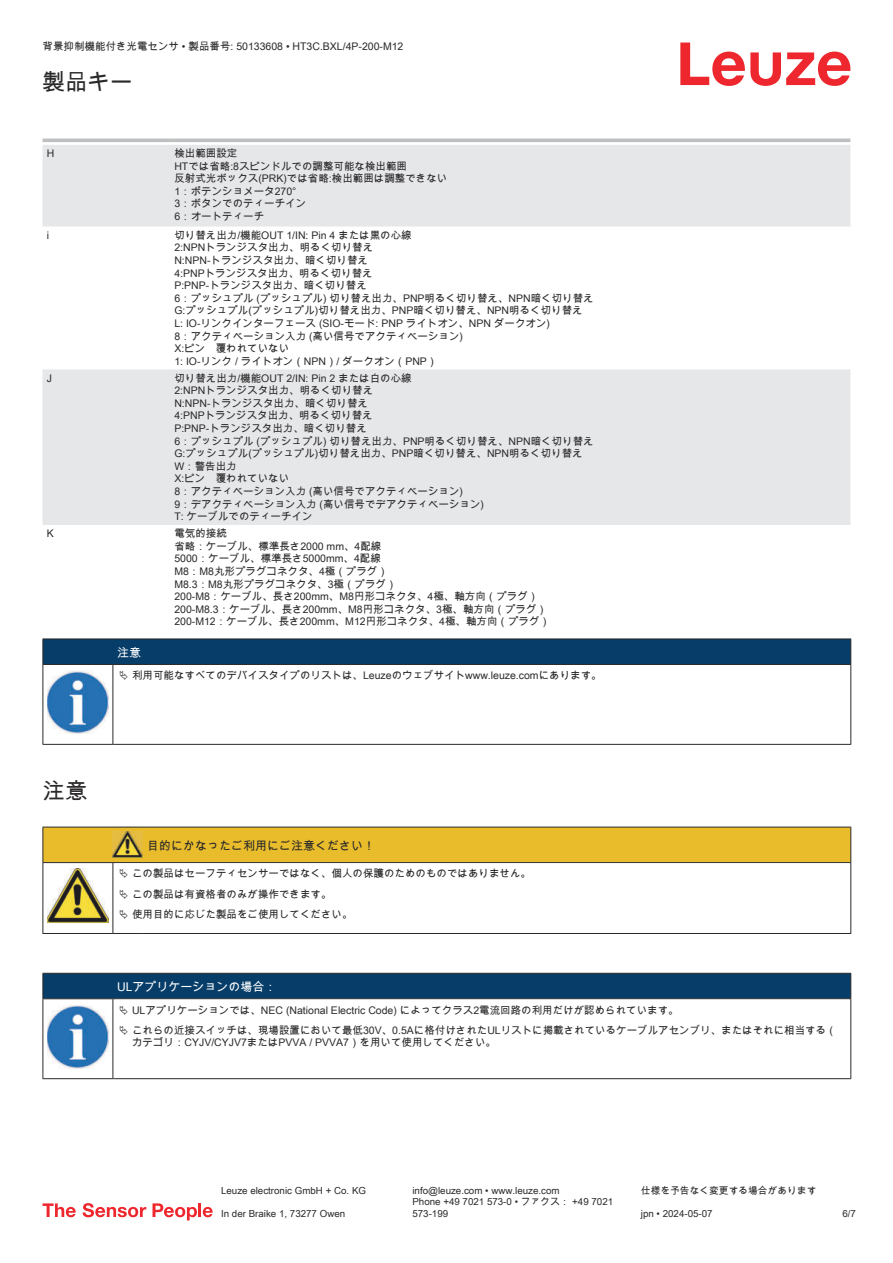
<style>
.page{position:relative;width:893px;height:1263px;background:#fff}
.page>*{position:absolute;margin:0;border:0;box-sizing:border-box;transform-origin:0 0}
.t1{font:22.5px "Arial Unicode MS";color:#2b292a}
.t2{font:12px "Arial Unicode MS";color:#2b292a}
.t3{font:12px "Arial Unicode MS";color:#fff}
.t4{font:10.5px/12.6px "Arial Unicode MS";color:#2b292a}
.t5{font:9.75px/11.7px "Arial Unicode MS";color:#2b292a}
</style>
<div class="page">
<svg style="left:680px;top:43px;width:170px;height:43px"></svg>
<svg style="left:43px;top:145px;width:807px;height:380px;fill:#e6e7e9"></svg>
<hr style="left:43px;top:139px;width:127px;height:3px;background:#bdbfc1">
<hr style="left:170px;top:139px;width:680px;height:3px;background:#bdbfc1">
<svg style="left:43px;top:1203px;width:33px;height:14px"></svg>
<svg style="left:83px;top:1203px;width:63px;height:14px"></svg>
<svg style="left:153px;top:1203px;width:44px;height:17px"></svg>
<hr style="left:198px;top:1203px;width:3px;height:14px;background:#ed272d">
<svg style="left:203px;top:1207px;width:10px;height:10px"></svg>
<svg style="left:44px;top:665px;width:806px;height:79px"></svg>
<hr style="left:43px;top:638px;width:70px;height:1px;background:#2b292a">
<hr style="left:43px;top:664px;width:70px;height:1px;background:#2b292a">
<hr style="left:113px;top:638px;width:738px;height:1px;background:#2b292a">
<div style="left:43px;top:639px;width:808px;height:25px;background:#063d69"></div>
<hr style="left:113px;top:664px;width:738px;height:1px;background:#2b292a">
<hr style="left:43px;top:665px;width:1px;height:75px;background:#2b292a">
<hr style="left:113px;top:665px;width:1px;height:75px;background:#2b292a">
<hr style="left:850px;top:665px;width:1px;height:75px;background:#2b292a">
<hr style="left:43px;top:744px;width:70px;height:1px;background:#2b292a">
<hr style="left:113px;top:744px;width:738px;height:1px;background:#2b292a">
<img style="left:47px;top:671px;width:61px;height:63px">
<div style="left:115px;top:665px;width:734px;height:21px;background:#fff"></div>
<hr style="left:43px;top:933px;width:70px;height:1px;background:#2b292a">
<hr style="left:113px;top:933px;width:30px;height:1px;background:#2b292a">
<hr style="left:143px;top:933px;width:708px;height:1px;background:#2b292a">
<hr style="left:43px;top:999px;width:1px;height:75px;background:#2b292a">
<hr style="left:113px;top:999px;width:1px;height:75px;background:#2b292a">
<hr style="left:850px;top:999px;width:1px;height:75px;background:#2b292a">
<hr style="left:43px;top:1078px;width:70px;height:1px;background:#2b292a">
<hr style="left:113px;top:1078px;width:738px;height:1px;background:#2b292a">
<img style="left:47px;top:1053px;width:58px;height:15px">
<svg style="left:43px;top:827px;width:808px;height:106px"></svg>
<svg style="left:43px;top:973px;width:808px;height:80px"></svg>
<p class="t4" style="left:43px;top:40px;width:362px">背景抑制機能付き光電センサ • 製品番号: 50133608 • HT3C.BXL/4P-200-M12</p>
<h1 class="t1" style="left:43px;top:66px;width:91px">製品キー</h1>
<p class="t4" style="left:47px;top:148px;width:9px">H</p>
<p class="t4" style="left:174px;top:147px;width:274px">検出範囲設定<br>HTでは省略:8スピンドルでの調整可能な検出範囲<br>反射式光ボックス(PRK)では省略:検出範囲は調整できない<br>1：ポテンショメータ270°<br>3：ボタンでのティーチイン<br>6：オートティーチ</p>
<p class="t4" style="left:47px;top:228px;width:4px">i</p>
<p class="t4" style="left:174px;top:228px;width:421px">切り替え出力/機能OUT 1/IN: Pin 4 または黒の心線<br>2:NPNトランジスタ出力、明るく切り替え<br>N:NPN-トランジスタ出力、暗く切り替え<br>4:PNPトランジスタ出力、明るく切り替え<br>P:PNP-トランジスタ出力、暗く切り替え<br>6：プッシュプル (プッシュプル) 切り替え出力、PNP明るく切り替え、NPN暗く切り替えG:プッシュプル(プッシュプル)切り替え出力、PNP暗く切り替え、NPN明るく切り替えL: IO-リンクインターフェース (SIO-モード: PNP ライトオン、NPN ダークオン)<br>8：アクティベーション入力 (高い信号でアクティベーション)<br>X:ピン　覆われていない<br>1: IO-リンク / ライトオン（NPN）/ ダークオン（PNP）</p>
<p class="t4" style="left:47px;top:371px;width:7px">J</p>
<p class="t4" style="left:174px;top:371px;width:421px">切り替え出力/機能OUT 2/IN: Pin 2 または白の心線<br>2:NPNトランジスタ出力、明るく切り替え<br>N:NPN-トランジスタ出力、暗く切り替え<br>4:PNPトランジスタ出力、明るく切り替え<br>P:PNP-トランジスタ出力、暗く切り替え<br>6：プッシュプル (プッシュプル) 切り替え出力、PNP明るく切り替え、NPN暗く切り替え<br>G:プッシュプル(プッシュプル)切り替え出力、PNP暗く切り替え、NPN明るく切り替え<br>W：警告出力<br>X:ピン　覆われていない<br>8：アクティベーション入力 (高い信号でアクティベーション)<br>9：デアクティベーション入力 (高い信号でデアクティベーション)<br>T: ケーブルでのティーチイン</p>
<p class="t4" style="left:47px;top:527px;width:9px">K</p>
<p class="t4" style="left:174px;top:527px;width:377px">電気的接続<br>省略：ケーブル、標準長さ2000 mm、4配線<br>5000：ケーブル、標準長さ5000mm、4配線<br>M8：M8丸形プラグコネクタ、4極（プラグ）<br>M8.3：M8丸形プラグコネクタ、3極（プラグ）<br>200-M8：ケーブル、長さ200mm、M8円形コネクタ、4極、軸方向（プラグ）<br>200-M8.3：ケーブル、長さ200mm、M8円形コネクタ、3極、軸方向（プラグ）<br>200-M12：ケーブル、長さ200mm、M12円形コネクタ、4極、軸方向（プラグ）</p>
<p class="t3" style="left:117px;top:643px;width:25px">注意</p>
<p class="t4" style="left:132px;top:669px;width:471px">利用可能なすべてのデバイスタイプのリストは、Leuzeのウェブサイトwww.leuze.comにあります。</p>
<h1 class="t1" style="left:43px;top:775px;width:46px">注意</h1>
<p class="t2" style="left:147px;top:837px;width:229px">目的にかなったご利用にご注意ください！</p>
<p class="t4" style="left:132px;top:863px;width:400px;line-height:20.2px">この製品はセーフティセンサーではなく、個人の保護のためのものではありません。この製品は有資格者のみが操作できます。<br>使用目的に応じた製品をご使用してください。</p>
<p class="t3" style="left:117px;top:978px;width:161px">ULアプリケーションの場合：</p>
<p class="t4" style="left:132px;top:999px;width:706px;line-height:20.2px">ULアプリケーションでは、NEC (National Electric Code) によってクラス2電流回路の利用だけが認められています。<br>これらの近接スイッチは、現場設置において最低30V、0.5Aに格付けされたULリストに掲載されているケーブルアセンブリ、またはそれに相当する（</p>
<p class="t4" style="left:132px;top:1036px;width:366px">カテゴリ：CYJV/CYJV7またはPVVA / PVVA7）を用いて使用してください。</p>
<p class="t5" style="left:221px;top:1184px;width:146px">Leuze electronic GmbH + Co. KG</p>
<p class="t5" style="left:412px;top:1184px;width:149px">info@leuze.com • www.leuze.com</p>
<p class="t5" style="left:641px;top:1184px;width:177px">仕様を予告なく変更する場合があります</p>
<p class="t5" style="left:221px;top:1207px;width:126px">In der Braike 1, 73277 Owen</p>
<p class="t5" style="left:412px;top:1196px;width:202px">Phone +49 7021 573-0 • ファクス： +49 7021<br>573-199</p>
<p class="t5" style="left:641px;top:1207px;width:73px">jpn • 2024-05-07</p>
<p class="t5" style="left:842px;top:1207px;width:15px">6/7</p>
</div>
